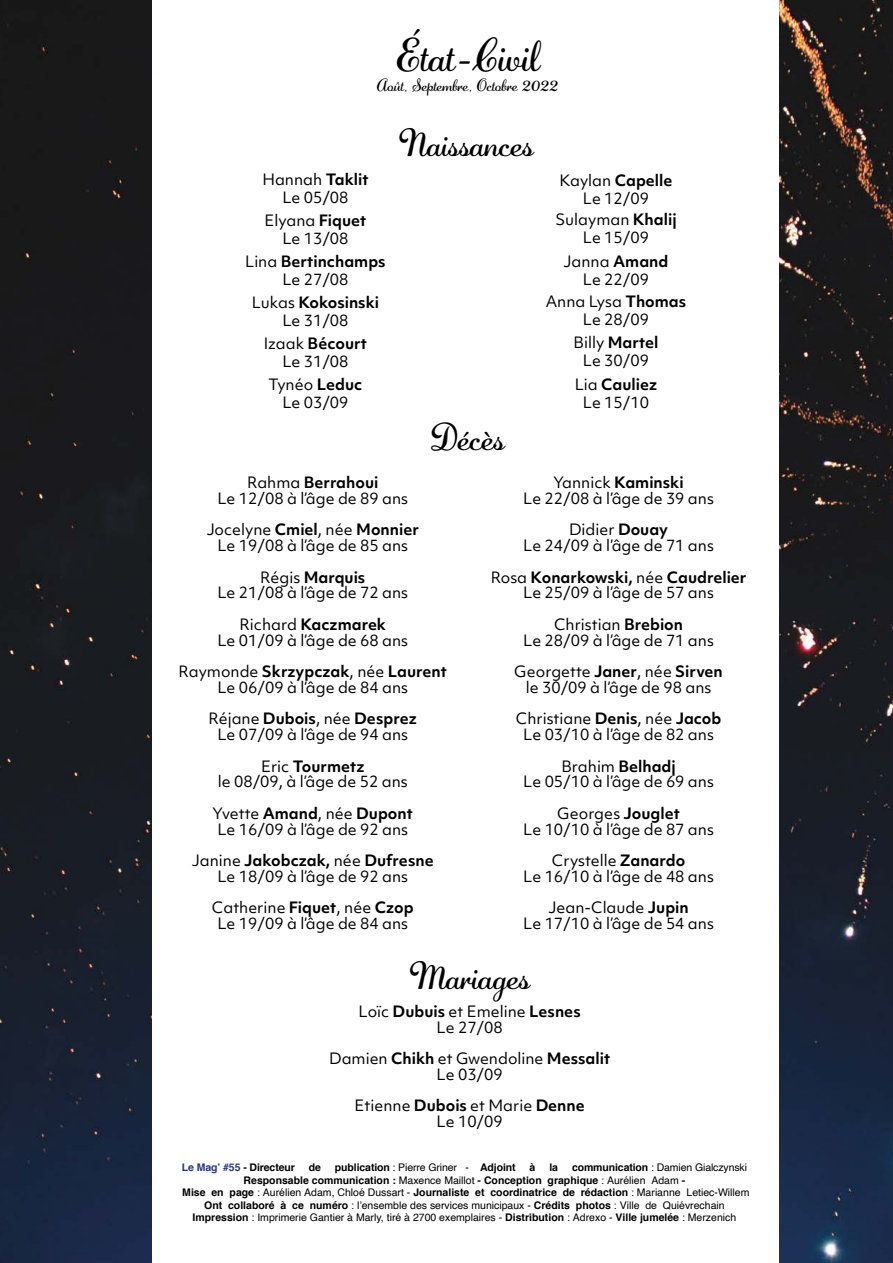
<style>
.page{position:relative;width:893px;height:1263px;background:#fff}
.page>*{position:absolute;margin:0;border:0;box-sizing:border-box;transform-origin:0 0}
.t1{font:43.5px "Adage Script JF";color:#000}
.t2{font:36px "Adage Script JF";color:#000}
.t3{font:16.5px "Adage Script JF";color:#000}
.t4{font:15px/15.8px "Objektiv Mk 1";color:#000;text-align:center}
.t5{font:700 15px/18px "Objektiv Mk 1";color:#000;text-align:center}
.t6{font:10.5px "Helvetica";color:#000}
.t7{font:700 10.5px "Helvetica";color:#000}
.s1{font-weight:700}
.s2{font-weight:400}
.s3{color:#283583}
</style>
<div class="page">
<img style="left:0;top:0;width:893px;height:1263px">
<div style="left:152px;top:0;width:627px;height:1263px;background:#fff"></div>
<h1 class="t1" style="left:396px;top:27px;width:145px">État-Civil</h1>
<p class="t3" style="left:377px;top:74px;width:183px">Août, Septembre, Octobre 2022</p>
<p class="t4" style="left:262px;top:171px;width:108px;line-height:18px">Hannah <span class="s1">Taklit<br></span>Le 05/08</p>
<p class="t4" style="left:265px;top:212px;width:103px;line-height:18px">Elyana <span class="s1">Fiquet<br></span>Le 13/08</p>
<p class="t5" style="left:245px;top:252px;width:142px"><span class="s2">Lina</span> Bertinchamps<br><span class="s2">Le 27/08</span></p>
<p class="t4" style="left:252px;top:293px;width:129px;line-height:18px">Lukas <span class="s1">Kokosinski<br></span>Le 31/08</p>
<p class="t4" style="left:264px;top:334px;width:105px;line-height:18px">Izaak <span class="s1">Bécourt<br></span>Le 31/08</p>
<h2 class="t2" style="left:399px;top:119px;width:136px">Naissances</h2>
<p class="t4" style="left:559px;top:171px;width:114px;line-height:18px">Kaylan <span class="s1">Capelle<br></span>Le 12/09</p>
<p class="t4" style="left:555px;top:210px;width:123px;line-height:18px">Sulayman <span class="s1">Khalij<br></span>Le 15/09</p>
<p class="t4" style="left:564px;top:252px;width:106px;line-height:18px">Janna <span class="s1">Amand<br></span>Le 22/09</p>
<p class="t4" style="left:546px;top:292px;width:142px;line-height:18px">Anna Lysa <span class="s1">Thomas<br></span>Le 28/09</p>
<p class="t4" style="left:574px;top:333px;width:86px;line-height:18px">Billy <span class="s1">Martel<br></span>Le 30/09</p>
<p class="t4" style="left:268px;top:375px;width:95px;line-height:18px">Tynéo <span class="s1">Leduc<br></span>Le 03/09</p>
<p class="t4" style="left:575px;top:375px;width:84px;line-height:18px">Lia <span class="s1">Cauliez<br></span>Le 15/10</p>
<h2 class="t2" style="left:431px;top:414px;width:75px">Décès</h2>
<p class="t4" style="left:523px;top:474px;width:192px">Yannick <span class="s1">Kaminski<br></span>Le 22/08 à l’âge de 39 ans</p>
<p class="t4" style="left:523px;top:522px;width:192px">Didier <span class="s1">Douay<br></span>Le 24/09 à l’âge de 71 ans</p>
<p class="t4" style="left:491px;top:569px;width:257px">Rosa <span class="s1">Konarkowski,</span> née <span class="s1">Caudrelier<br></span>Le 25/09 à l’âge de 57 ans</p>
<p class="t4" style="left:523px;top:616px;width:192px">Christian <span class="s1">Brebion<br></span>Le 28/09 à l’âge de 71 ans</p>
<p class="t4" style="left:514px;top:663px;width:210px">Georgette <span class="s1">Janer</span>, née <span class="s1">Sirven </span>le 30/09 à l’âge de 98 ans</p>
<p class="t4" style="left:516px;top:711px;width:207px">Christiane <span class="s1">Denis</span>, née <span class="s1">Jacob<br></span>Le 03/10 à l’âge de 82 ans</p>
<p class="t4" style="left:523px;top:758px;width:192px">Brahim <span class="s1">Belhadj<br></span>Le 05/10 à l’âge de 69 ans</p>
<p class="t4" style="left:523px;top:805px;width:192px">Georges <span class="s1">Jouglet<br></span>Le 10/10 à l’âge de 87 ans</p>
<p class="t4" style="left:523px;top:852px;width:192px">Crystelle <span class="s1">Zanardo<br></span>Le 16/10 à l’âge de 48 ans</p>
<p class="t4" style="left:523px;top:900px;width:192px">Jean-Claude <span class="s1">Jupin<br></span>Le 17/10 à l’âge de 54 ans</p>
<h2 class="t2" style="left:410px;top:953px;width:122px">Mariages</h2>
<p class="t4" style="left:359px;top:1003px;width:224px">Loïc <span class="s1">Dubuis</span> et Emeline <span class="s1">Lesnes<br></span>Le 27/08</p>
<p class="t4" style="left:329px;top:1050px;width:283px">Damien <span class="s1">Chikh</span> et Gwendoline <span class="s1">Messalit<br></span>Le 03/09</p>
<p class="t4" style="left:355px;top:1098px;width:232px">Etienne <span class="s1">Dubois</span> et Marie <span class="s1">Denne<br></span>Le 10/09</p>
<p class="t4" style="left:217px;top:474px;width:192px">Rahma <span class="s1">Berrahoui<br></span>Le 12/08 à l’âge de 89 ans</p>
<p class="t4" style="left:207px;top:522px;width:214px">Jocelyne <span class="s1">Cmiel</span>, née <span class="s1">Monnier<br></span>Le 19/08 à l’âge de 85 ans</p>
<p class="t4" style="left:217px;top:569px;width:192px">Régis <span class="s1">Marquis<br></span>Le 21/08 à l’âge de 72 ans</p>
<p class="t4" style="left:217px;top:616px;width:192px">Richard <span class="s1">Kaczmarek<br></span>Le 01/09 à l’âge de 68 ans</p>
<p class="t4" style="left:179px;top:663px;width:270px">Raymonde <span class="s1">Skrzypczak</span>, née <span class="s1">Laurent<br></span>Le 06/09 à l’âge de 84 ans</p>
<p class="t4" style="left:209px;top:711px;width:210px">Réjane <span class="s1">Dubois</span>, née <span class="s1">Desprez<br></span>Le 07/09 à l’âge de 94 ans</p>
<p class="t4" style="left:218px;top:758px;width:191px">Eric <span class="s1">Tourmetz<br></span>le 08/09, à l’âge de 52 ans</p>
<p class="t4" style="left:213px;top:805px;width:202px">Yvette <span class="s1">Amand</span>, née <span class="s1">Dupont<br></span>Le 16/09 à l’âge de 92 ans</p>
<p class="t4" style="left:192px;top:852px;width:243px">Janine <span class="s1">Jakobczak,</span> née <span class="s1">Dufresne<br></span>Le 18/09 à l’âge de 92 ans</p>
<p class="t4" style="left:212px;top:900px;width:203px">Catherine <span class="s1">Fiquet</span>, née <span class="s1">Czop<br></span>Le 19/09 à l’âge de 84 ans</p>
<p class="t7" style="left:182px;top:1159px;width:114px"><span class="s3">Le Mag’ #55</span> - Directeur</p>
<p class="t7" style="left:309px;top:1159px;width:14px">de</p>
<p class="t7" style="left:335px;top:1159px;width:182px">publication <span class="s2">: Pierre Griner -</span> Adjoint</p>
<p class="t7" style="left:530px;top:1159px;width:7px">à</p>
<p class="t7" style="left:549px;top:1159px;width:10px">la</p>
<p class="t6" style="left:572px;top:1159px;width:177px"><span class="s1">communication</span> : Damien Gialczynski</p>
<p class="t7" style="left:244px;top:1171px;width:443px">Responsable communication : <span class="s2">Maxence Maillot</span> - Conception graphique <span class="s2">: Aurélien Adam</span> -</p>
<p class="t6" style="left:182px;top:1184px;width:569px"><span class="s1">Mise en page</span> : Aurélien Adam, Chloé Dussart - <span class="s1">Journaliste et coordinatrice de rédaction</span> : Marianne Letiec-Willem</p>
<p class="t6" style="left:204px;top:1197px;width:522px"><span class="s1">Ont collaboré à ce numéro</span> : l’ensemble des services municipaux - <span class="s1">Crédits photos</span> : Ville de Quiévrechain</p>
<p class="t6" style="left:193px;top:1209px;width:545px"><span class="s1">Impression</span> : Imprimerie Gantier à Marly, tiré à 2700 exemplaires - <span class="s1">Distribution</span> : Adrexo - <span class="s1">Ville jumelée</span> : Merzenich</p>
</div>
